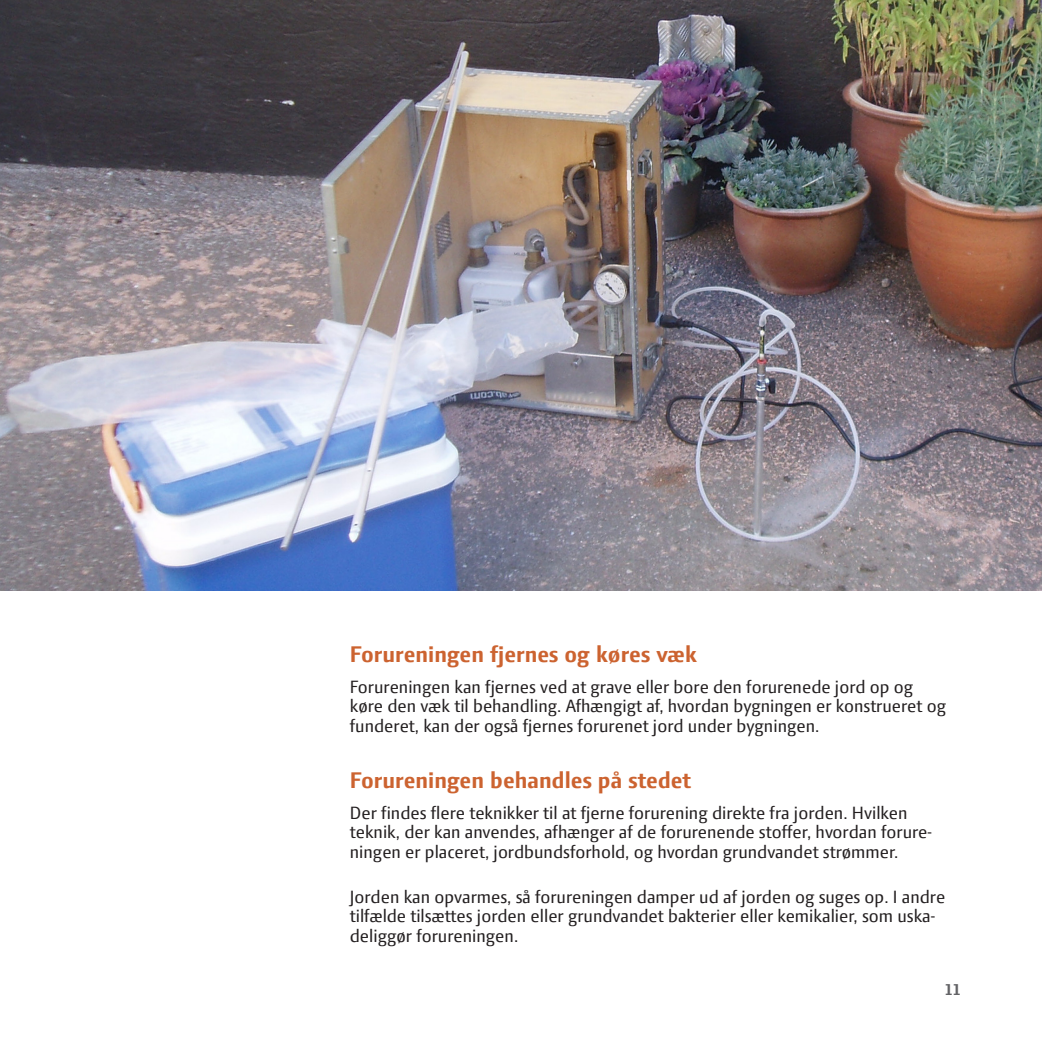
<style>
.page{position:relative;width:1042px;height:1042px;background:#fff}
.page>*{position:absolute;margin:0;border:0;box-sizing:border-box;transform-origin:0 0}
.Underrubrik{font:700 24.5px "Press Sans";color:#cc6330}
.brød{font:19.25px/19.2px "Press Sans";color:#231f20}
.t1{font:700 17.5px "Press Sans";color:#636366}
</style>
<div class="page">
<img style="left:0;top:0;width:1042px;height:590px">
<p class="Underrubrik" style="left:350px;top:642px;width:349px">Forureningen fjernes og køres væk</p>
<p class="brød" style="left:350px;top:679px;width:598px">Forureningen kan fjernes ved at grave eller bore den forurenede jord op og køre den væk til behandling. Afhængigt af, hvordan bygningen er konstrueret og funderet, kan der også fjernes forurenet jord under bygningen.</p>
<p class="Underrubrik" style="left:350px;top:768px;width:343px">Forureningen behandles på stedet</p>
<p class="brød" style="left:350px;top:805px;width:583px">Der findes flere teknikker til at fjerne forurening direkte fra jorden. Hvilken teknik, der kan anvendes, afhænger af de forurenende stoffer, hvordan forure&shy;ningen er placeret, jordbundsforhold, og hvordan grundvandet strømmer.</p>
<p class="brød" style="left:350px;top:889px;width:597px">Jorden kan opvarmes, så forureningen damper ud af jorden og suges op. I andre tilfælde tilsættes jorden eller grundvandet bakterier eller kemikalier, som uska&shy;deliggør forureningen.</p>
<p class="t1" style="left:944px;top:981px;width:18px">11</p>
</div>
